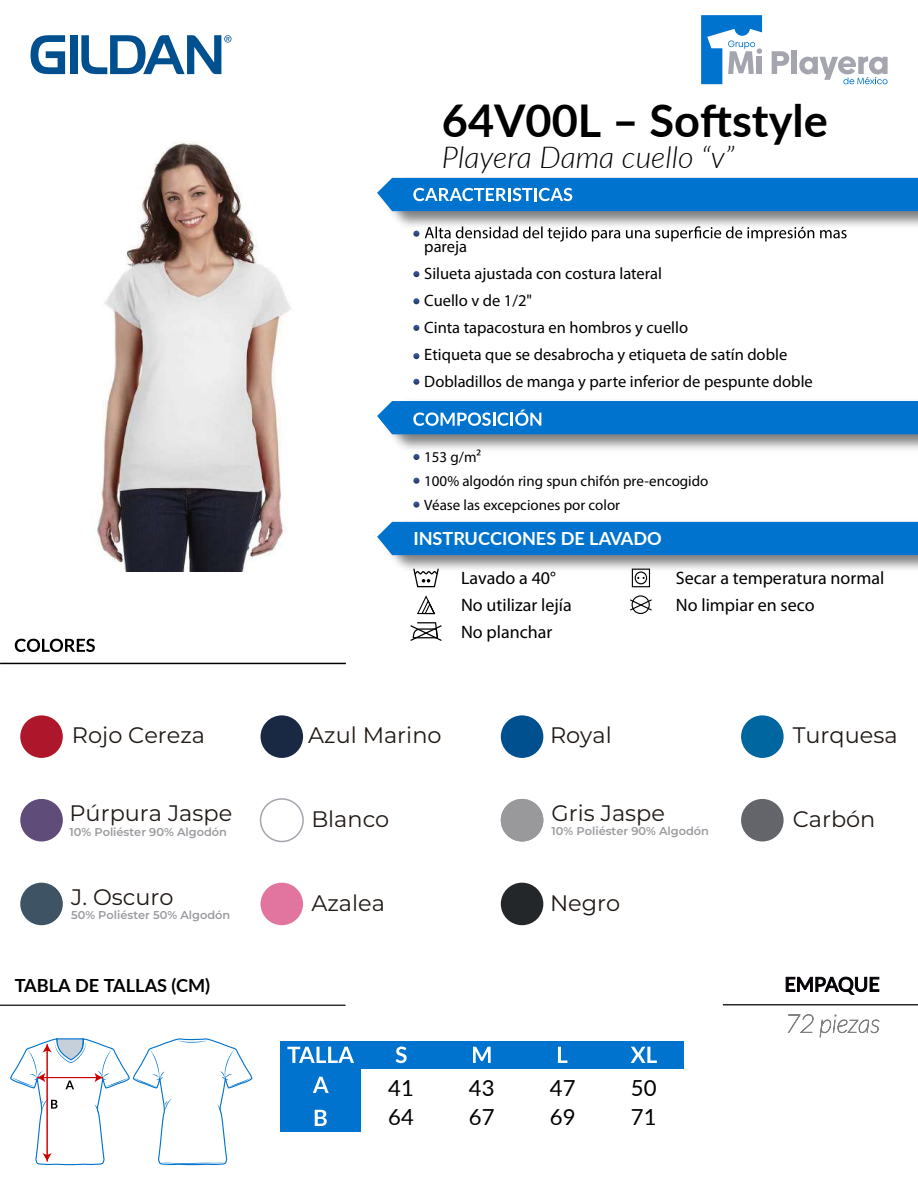
<style>
.page{position:relative;width:918px;height:1188px;background:#fff}
.page>*{position:absolute;margin:0;border:0;box-sizing:border-box;transform-origin:0 0}
.t1{font:700 45.15px "Lato";color:#000}
.t2{font:italic 300 30.15px "Lato";color:#000}
.t3{font:22.5px "Montserrat";color:#211915}
.t4{font:22.2px/29.2px "Lato";color:#000}
.t5{font:700 18.15px "Lato";color:#fff}
.t6{font:700 18.15px "Lato";color:#000}
.t7{font:18px/26.8px "Myriad Pro";color:#000}
.t8{font:16.5px/27px "Myriad Pro";color:#000}
.t9{font:15px/24px "Myriad Pro";color:#000}
.t10{font:600 11.4px "Montserrat";color:#9b9a9f}
</style>
<div class="page">
<div style="left:20px;top:715px;width:43px;height:43px;background:#ae172b;border-radius:50%"></div>
<div style="left:741px;top:799px;width:43px;height:42px;background:#63656a;border-radius:50%"></div>
<div style="left:501px;top:883px;width:42px;height:42px;background:#242729;border-radius:50%"></div>
<div style="left:501px;top:715px;width:42px;height:43px;background:#005090;border-radius:50%"></div>
<div style="left:261px;top:715px;width:42px;height:43px;background:#192944;border-radius:50%"></div>
<div style="left:741px;top:715px;width:43px;height:43px;background:#0066a0;border-radius:50%"></div>
<div style="left:260px;top:798px;width:44px;height:44px;border:2px solid #a4a5ae;border-radius:50%"></div>
<div style="left:501px;top:799px;width:42px;height:42px;background:#99989b;border-radius:50%"></div>
<div style="left:20px;top:799px;width:43px;height:42px;background:#5f4c78;border-radius:50%"></div>
<div style="left:261px;top:883px;width:42px;height:42px;background:#e2759f;border-radius:50%"></div>
<div style="left:20px;top:883px;width:43px;height:42px;background:#3e5364;border-radius:50%"></div>
<hr style="left:723px;top:1004px;width:195px;height:1px;background:#000">
<svg style="left:786px;top:976px;width:93px;height:19px"></svg>
<svg style="left:772px;top:51px;width:17px;height:23px"></svg>
<div style="left:791px;top:50px;width:6px;height:24px;background:#a4a5ae"></div>
<svg style="left:701px;top:15px;width:61px;height:69px"></svg>
<svg style="left:799px;top:56px;width:89px;height:28px"></svg>
<svg style="left:15px;top:639px;width:80px;height:13px"></svg>
<hr style="left:0;top:663px;width:346px;height:1px;background:#000">
<hr style="left:0;top:1005px;width:346px;height:1px;background:#000">
<svg style="left:31px;top:35px;width:34px;height:39px"></svg>
<div style="left:70px;top:35px;width:8px;height:39px;background:#005090"></div>
<svg style="left:81px;top:35px;width:150px;height:39px"></svg>
<img style="left:391px;top:434px;width:527px;height:23px">
<div style="left:377px;top:522px;width:541px;height:33px;background:#0073ce"></div>
<svg style="left:377px;top:178px;width:541px;height:33px;background:#107bd1"></svg>
<svg style="left:377px;top:401px;width:541px;height:33px;background:#0e7ad0"></svg>
<svg style="left:413px;top:231px;width:6px;height:6px"></svg>
<svg style="left:413px;top:271px;width:6px;height:6px"></svg>
<svg style="left:413px;top:298px;width:6px;height:6px"></svg>
<svg style="left:413px;top:325px;width:6px;height:6px"></svg>
<svg style="left:413px;top:353px;width:6px;height:6px"></svg>
<svg style="left:413px;top:379px;width:6px;height:6px"></svg>
<svg style="left:413px;top:569px;width:26px;height:18px"></svg>
<svg style="left:630px;top:595px;width:22px;height:19px"></svg>
<svg style="left:417px;top:595px;width:18px;height:19px"></svg>
<svg style="left:632px;top:569px;width:18px;height:18px"></svg>
<svg style="left:410px;top:622px;width:32px;height:19px"></svg>
<svg style="left:425px;top:226px;width:422px;height:16px"></svg>
<svg style="left:787px;top:1014px;width:93px;height:24px"></svg>
<div style="left:280px;top:1041px;width:404px;height:27px;background:#0073ce"></div>
<div style="left:280px;top:1041px;width:81px;height:91px;background:#0073ce"></div>
<svg style="left:287px;top:1047px;width:67px;height:16px"></svg>
<svg style="left:396px;top:1047px;width:11px;height:16px"></svg>
<svg style="left:473px;top:1047px;width:18px;height:16px"></svg>
<svg style="left:558px;top:1047px;width:10px;height:16px"></svg>
<svg style="left:631px;top:1047px;width:26px;height:16px"></svg>
<svg style="left:313px;top:1077px;width:16px;height:16px"></svg>
<svg style="left:315px;top:1110px;width:12px;height:16px"></svg>
<img style="left:97px;top:141px;width:194px;height:430px">
<svg style="left:10px;top:1038px;width:243px;height:128px"></svg>
<svg style="left:413px;top:454px;width:6px;height:6px"></svg>
<svg style="left:413px;top:478px;width:6px;height:6px"></svg>
<svg style="left:413px;top:501px;width:6px;height:7px"></svg>
<h1 class="t1" style="left:442px;top:88px;width:387px">64V00L – Softstyle</h1>
<h2 class="t2" style="left:442px;top:136px;width:294px">Playera Dama cuello “v”</h2>
<p class="t8" style="left:424px;top:232px;width:390px">pareja<br>Silueta ajustada con costura lateral<br>Cuello v de 1/2"<br>Cinta tapacostura en hombros y cuello<br>Etiqueta que se desabrocha y etiqueta de satín doble Dobladillos de manga y parte inferior de pespunte doble</p>
<p class="t9" style="left:424px;top:444px;width:286px">153 g/m²<br>100% algodón ring spun chifón pre-encogido<br>Véase las excepciones por color</p>
<p class="t5" style="left:413px;top:525px;width:250px">INSTRUCCIONES DE LAVADO</p>
<p class="t7" style="left:461px;top:564px;width:112px">Lavado a 40°<br>No utilizar lejía</p>
<p class="t7" style="left:676px;top:564px;width:210px">Secar a temperatura normal<br>No limpiar en seco</p>
<p class="t7" style="left:461px;top:618px;width:93px">No planchar</p>
<h3 class="t3" style="left:72px;top:720px;width:135px">Rojo Cereza</h3>
<h3 class="t3" style="left:308px;top:720px;width:135px">Azul Marino</h3>
<h3 class="t3" style="left:550px;top:720px;width:63px">Royal</h3>
<h3 class="t3" style="left:793px;top:720px;width:106px">Turquesa</h3>
<h3 class="t3" style="left:70px;top:798px;width:164px">Púrpura Jaspe</h3>
<p class="t10" style="left:70px;top:824px;width:159px">10% Poliéster 90% Algodón</p>
<h3 class="t3" style="left:311px;top:804px;width:80px">Blanco</h3>
<h3 class="t3" style="left:552px;top:798px;width:115px">Gris Jaspe</h3>
<p class="t10" style="left:552px;top:824px;width:159px">10% Poliéster 90% Algodón</p>
<h3 class="t3" style="left:793px;top:804px;width:84px">Carbón</h3>
<h3 class="t3" style="left:71px;top:882px;width:104px">J. Oscuro</h3>
<p class="t10" style="left:71px;top:907px;width:161px">50% Poliéster 50% Algodón</p>
<h3 class="t3" style="left:311px;top:888px;width:75px">Azalea</h3>
<h3 class="t3" style="left:550px;top:888px;width:72px">Negro</h3>
<p class="t6" style="left:15px;top:972px;width:197px">TABLA DE TALLAS (CM)</p>
<h3 class="t4" style="left:388px;top:1073px;width:27px">41<br>64</h3>
<h3 class="t4" style="left:469px;top:1073px;width:27px">43<br>67</h3>
<h3 class="t4" style="left:550px;top:1073px;width:27px">47<br>69</h3>
<h3 class="t4" style="left:631px;top:1073px;width:27px">50<br>71</h3>
</div>
